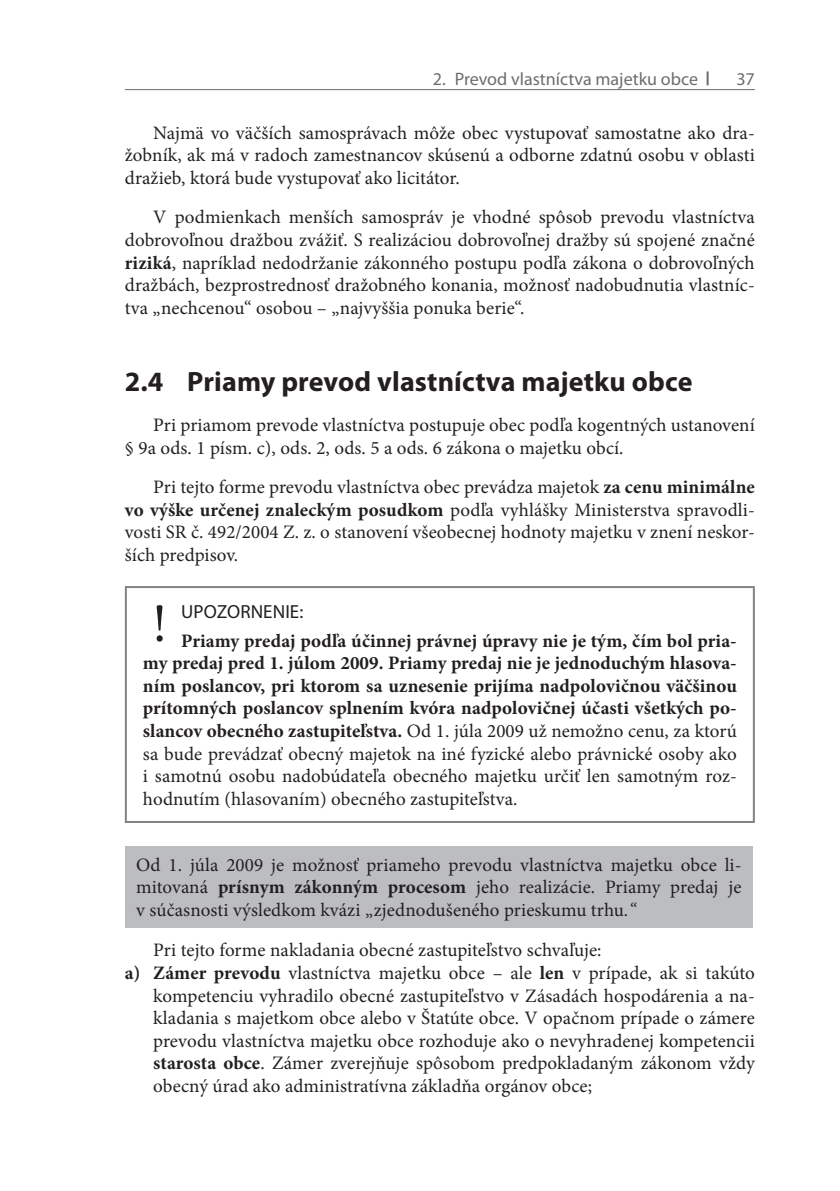
<style>
.page{position:relative;width:840px;height:1191px;background:#fff}
.page>*{position:absolute;margin:0;border:0;box-sizing:border-box;transform-origin:0 0}
.Upozornenie{font:53.8px "Minion Pro";color:#231f20}
.Nadpis_2{font:700 28px "Myriad Pro";letter-spacing:.005em;color:#231f20}
.Body_text{font:19px/22.6px "Minion Pro";letter-spacing:.005em;color:#231f20;text-align:justify}
.Upozornenie_pod{font:700 19px/22.6px "Minion Pro";letter-spacing:.005em;color:#231f20;text-align:justify}
.Body_text_neodsadeny{font:19px/22.6px "Minion Pro";letter-spacing:.005em;color:#231f20;text-align:justify}
.Upozornenie-2{font:19px "Myriad Pro";letter-spacing:.005em;color:#231f20}
.t1{font:18px "Myriad Pro";color:#6c6d70}
.s1{font-weight:700}
.s2{font-weight:400}
.s3{font-style:italic}
</style>
<div class="page">
<hr style="left:125px;top:89px;width:629px;height:1px;background:#6c6d70">
<svg style="left:706px;top:71px;width:2px;height:14px"></svg>
<hr style="left:125px;top:586px;width:629px;height:2px;background:#808285">
<hr style="left:125px;top:588px;width:2px;height:233px;background:#808285">
<hr style="left:752px;top:588px;width:2px;height:233px;background:#808285">
<hr style="left:125px;top:821px;width:629px;height:2px;background:#808285">
<div style="left:125px;top:845px;width:627px;height:82px;background:#bcbdc0"></div>
<p class="t1" style="left:432px;top:68px;width:267px">2. Prevod vlastníctva majetku obce</p>
<p class="t1" style="left:736px;top:68px;width:20px">37</p>
<p class="Body_text" style="left:125px;top:121px;width:631px;text-indent:28px">Najmä vo väčších samosprávach môže obec vystupovať samostatne ako dra&shy;žobník, ak má v radoch zamestnancov skúsenú a odborne zdatnú osobu v oblasti dražieb, ktorá bude vystupovať ako licitátor.</p>
<p class="Body_text" style="left:125px;top:206px;width:631px;text-indent:28px">V podmienkach menších samospráv je vhodné spôsob prevodu vlastníctva dobrovoľnou dražbou zvážiť. S realizáciou dobrovoľnej dražby sú spojené značné <span class="s1">riziká</span>, napríklad nedodržanie zákonného postupu podľa zákona o dobrovoľných dražbách, bezprostrednosť dražobného konania, možnosť nadobudnutia vlastníc&shy;tva „nechcenou“ osobou – „najvyššia ponuka berie“.</p>
<p class="Nadpis_2" style="left:125px;top:363px;width:569px">2.4 Priamy prevod vlastníctva majetku obce</p>
<p class="Body_text" style="left:125px;top:414px;width:631px;text-indent:28px">Pri priamom prevode vlastníctva postupuje obec podľa kogentných ustanovení § 9a ods. 1 písm. c), ods. 2, ods. 5 a ods. 6 zákona o majetku obcí.</p>
<p class="Body_text" style="left:125px;top:476px;width:631px;text-indent:28px">Pri tejto forme prevodu vlastníctva obec prevádza majetok <span class="s1">za cenu minimálne vo výške určenej znaleckým posudkom</span> podľa vyhlášky Ministerstva spravodli&shy;vosti SR č. 492/2004 Z. z. o stanovení všeobecnej hodnoty majetku v znení neskor&shy;ších predpisov.</p>
<p class="Upozornenie" style="left:152px;top:588px;width:16px">!</p>
<p class="Upozornenie-2" style="left:181px;top:600px;width:124px">UPOZORNENIE:</p>
<p class="Upozornenie_pod" style="left:143px;top:629px;width:595px;text-indent:38px">Priamy predaj podľa účinnej právnej úpravy nie je tým, čím bol pria&shy;my predaj pred 1. júlom 2009. Priamy predaj nie je jednoduchým hlasova&shy;ním poslancov, pri ktorom sa uznesenie prijíma nadpolovičnou väčšinou prítomných poslancov splnením kvóra nadpolovičnej účasti všetkých po&shy;slancov obecného zastupiteľstva. <span class="s2">Od 1. júla 2009 už nemožno cenu, za ktorú sa bude prevádzať obecný majetok na iné fyzické alebo právnické osoby ako i samotnú osobu nadobúdateľa obecného majetku určiť len samotným roz&shy;hodnutím (hlasovaním) obecného zastupiteľstva.</span></p>
<p class="Body_text_neodsadeny" style="left:136px;top:853px;width:606px">Od 1. júla 2009 je možnosť priameho prevodu vlastníctva majetku obce li&shy;mitovaná <span class="s1">prísnym zákonným procesom</span> jeho realizácie. Priamy predaj je v súčasnosti výsledkom kvázi „zjednodušeného prieskumu trhu<span class="s3">.“</span></p>
<p class="Body_text" style="left:153px;top:939px;width:449px">Pri tejto forme nakladania obecné zastupiteľstvo schvaľuje:</p>
<p class="Body_text" style="left:153px;top:961px;width:602px;text-indent:-28px"><span class="s1">a) Zámer prevodu</span> vlastníctva majetku obce – ale <span class="s1">len</span> v prípade, ak si takúto kompetenciu vyhradilo obecné zastupiteľstvo v Zásadách hospodárenia a na&shy;kladania s majetkom obce alebo v Štatúte obce. V opačnom prípade o zámere prevodu vlastníctva majetku obce rozhoduje ako o nevyhradenej kompetencii <span class="s1">starosta obce</span>. Zámer zverejňuje spôsobom predpokladaným zákonom vždy obecný úrad ako administratívna základňa orgánov obce;</p>
</div>
